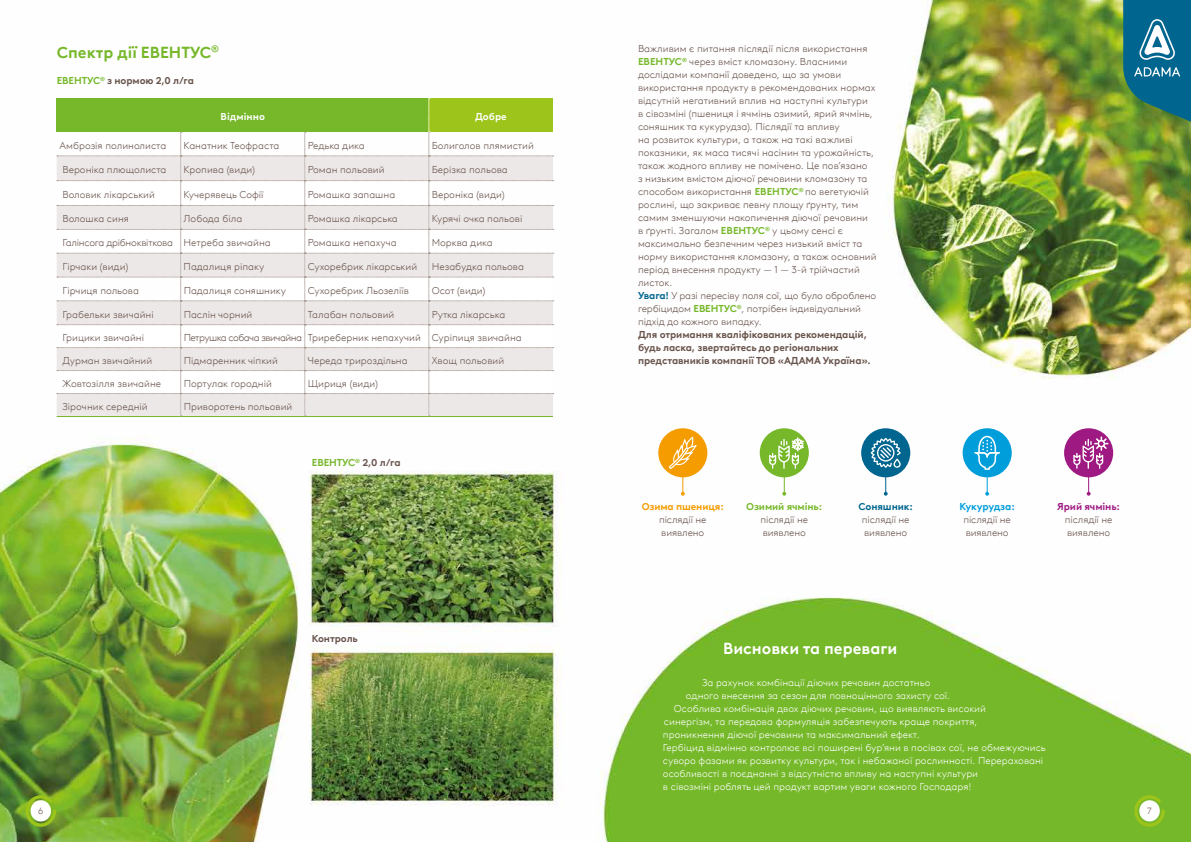
<style>
.page{position:relative;width:1191px;height:842px;background:#fff}
.page>*{position:absolute;margin:0;border:0;box-sizing:border-box;transform-origin:0 0}
.t1{font:700 16px "Brown LL Pan TT";color:#fff}
.t2{font:700 16px "Brown LL Pan TT";color:#76b82a}
.t3{font:300 10px/13px "Brown LL Pan TT";color:#68534b}
.t4{font:300 10px "Brown LL Pan TT";color:#fff}
.t5{font:700 10px/13px "Brown LL Pan TT";letter-spacing:-.01em;color:#68534b}
.t6{font:300 10px "Brown LL Pan TT";letter-spacing:-.025em;color:#68534b}
.t7{font:700 10px "Brown LL Pan TT";letter-spacing:-.01em;color:#76b82a}
.t8{font:700 10px "Brown LL Pan TT";color:#fff}
.t9{font:700 10px "Brown LL Pan TT";letter-spacing:-.01em;color:#f59c00}
.t10{font:700 10px "Brown LL Pan TT";letter-spacing:-.01em;color:#9e1981}
.t11{font:700 10px "Brown LL Pan TT";letter-spacing:-.01em;color:#009ddb}
.t12{font:700 10px "Brown LL Pan TT";letter-spacing:-.01em;color:#00658f}
.t13{font:300 9px "Brown LL Pan TT";color:#68534b}
.s1{color:#76b82a}
.s2{color:#68534b}
.s3{font-weight:700;color:#76b82a}
.s4{font-family:"Brown LL Pan"}
.s5{font-weight:700;color:#00658f}
</style>
<div class="page">
<img style="left:0;top:0;width:1191px;height:842px">
<svg style="left:1123px;top:0;width:68px;height:128px;background:#297a86"></svg>
<svg style="left:26px;top:795px;width:30px;height:32px"></svg>
<svg style="left:1134px;top:795px;width:30px;height:32px"></svg>
<hr style="left:429px;top:416px;width:124px;height:1px;background:#76b82a">
<hr style="left:57px;top:416px;width:124px;height:1px;background:#76b82a">
<hr style="left:181px;top:416px;width:124px;height:1px;background:#76b82a">
<hr style="left:305px;top:416px;width:124px;height:1px;background:#76b82a">
<svg style="left:57px;top:98px;width:497px;height:318px"></svg>
<div style="left:658px;top:428px;width:49px;height:49px;background:#f59c00;border-radius:50%"></div>
<svg style="left:669px;top:437px;width:27px;height:59px"></svg>
<div style="left:861px;top:428px;width:49px;height:49px;background:#00658f;border-radius:50%"></div>
<svg style="left:870px;top:438px;width:30px;height:58px"></svg>
<div style="left:1064px;top:428px;width:49px;height:49px;background:#9e1981;border-radius:50%"></div>
<svg style="left:1073px;top:437px;width:35px;height:59px"></svg>
<div style="left:759px;top:428px;width:50px;height:49px;background:#76b82a;border-radius:50%"></div>
<svg style="left:769px;top:436px;width:35px;height:60px"></svg>
<div style="left:962px;top:428px;width:49px;height:49px;background:#009ddb;border-radius:50%"></div>
<svg style="left:974px;top:436px;width:26px;height:60px"></svg>
<h1 class="t2" style="left:57px;top:40px;width:164px">Спектр дії ЕВЕНТУС<sup>®</sup></h1>
<p class="t5" style="left:57px;top:73px;width:139px"><span class="s1">ЕВЕНТУС</span><sup>®</sup> з нормою 2,0 л/га</p>
<p class="t8" style="left:221px;top:109px;width:46px">Відмінно</p>
<p class="t8" style="left:475px;top:109px;width:33px">Добре</p>
<p class="t3" style="left:60px;top:138px;width:108px">Амброзія полинолиста</p>
<p class="t3" style="left:184px;top:138px;width:97px">Канатник Теофраста</p>
<p class="t3" style="left:308px;top:138px;width:59px">Редька дика</p>
<p class="t3" style="left:432px;top:138px;width:104px">Болиголов плямистий</p>
<p class="t3" style="left:62px;top:162px;width:106px">Вероніка плющолиста</p>
<p class="t3" style="left:184px;top:162px;width:73px">Кропива (види)</p>
<p class="t3" style="left:308px;top:162px;width:78px">Роман польовий</p>
<p class="t3" style="left:432px;top:162px;width:78px">Берізка польова</p>
<p class="t3" style="left:62px;top:187px;width:94px">Воловик лікарський</p>
<p class="t3" style="left:184px;top:187px;width:81px">Кучерявець Софії</p>
<p class="t3" style="left:308px;top:187px;width:89px">Ромашка запашна</p>
<p class="t3" style="left:432px;top:187px;width:74px">Вероніка (види)</p>
<p class="t3" style="left:62px;top:212px;width:68px">Волошка синя</p>
<p class="t3" style="left:184px;top:212px;width:60px">Лобода біла</p>
<p class="t3" style="left:308px;top:212px;width:92px">Ромашка лікарська</p>
<p class="t3" style="left:432px;top:212px;width:92px">Курячі очка польові</p>
<p class="t6" style="left:62px;top:235px;width:210px">Галінсога дрібноквіткова Нетреба звичайна</p>
<p class="t3" style="left:308px;top:235px;width:91px">Ромашка непахуча</p>
<p class="t3" style="left:432px;top:235px;width:62px">Морква дика</p>
<p class="t3" style="left:62px;top:259px;width:67px">Гірчаки (види)</p>
<p class="t3" style="left:184px;top:259px;width:82px">Падалиця ріпаку</p>
<p class="t3" style="left:308px;top:259px;width:111px">Сухоребрик лікарський</p>
<p class="t3" style="left:432px;top:259px;width:94px">Незабудка польова</p>
<p class="t3" style="left:62px;top:283px;width:78px">Гірчиця польова</p>
<p class="t3" style="left:184px;top:283px;width:104px">Падалиця соняшнику</p>
<p class="t3" style="left:308px;top:283px;width:103px">Сухоребрик Льозеліїв</p>
<p class="t3" style="left:432px;top:283px;width:55px">Осот (види)</p>
<p class="t3" style="left:62px;top:307px;width:93px">Грабельки звичайні</p>
<p class="t3" style="left:184px;top:307px;width:70px">Паслін чорний</p>
<p class="t3" style="left:308px;top:307px;width:88px">Талабан польовий</p>
<p class="t3" style="left:432px;top:307px;width:75px">Рутка лікарська</p>
<p class="t3" style="left:62px;top:330px;width:83px">Грицики звичайні</p>
<p class="t3" style="left:184px;top:330px;width:339px">Петрушка собача звичайна Триреберник непахучий Суріпиця звичайна</p>
<p class="t3" style="left:62px;top:353px;width:91px">Дурман звичайний</p>
<p class="t3" style="left:184px;top:353px;width:96px">Підмаренник чіпкий</p>
<p class="t3" style="left:308px;top:353px;width:101px">Череда трироздільна</p>
<p class="t3" style="left:432px;top:353px;width:74px">Хвощ польовий</p>
<p class="t3" style="left:62px;top:376px;width:100px">Жовтозілля звичайне</p>
<p class="t3" style="left:184px;top:376px;width:90px">Портулак городній</p>
<p class="t3" style="left:308px;top:376px;width:72px">Щириця (види)</p>
<p class="t3" style="left:62px;top:399px;width:87px">Зірочник середній</p>
<p class="t3" style="left:184px;top:399px;width:110px">Приворотень польовий</p>
<p class="t7" style="left:312px;top:455px;width:90px">ЕВЕНТУС<sup>®</sup> <span class="s2">2,0 л/га</span></p>
<p class="t5" style="left:312px;top:631px;width:47px">Контроль</p>
<p class="t3" style="left:638px;top:41px;width:240px">Важливим є питання післядії після використання <span class="s3">ЕВЕНТУС</span><sup>®</sup> через вміст кломазону. Власними дослідами компанії доведено, що за умови використання продукту в рекомендованих нормах відсутній негативний вплив на наступні культури<br>в сівозміні (пшениця і ячмінь озимий, ярий ячмінь, соняшник та кукурудза). Післядії та впливу<br>на розвиток культури, а також на такі важливі показники, як маса тисячі насінин та урожайність, також жодного впливу не помічено. Це пов’язано<br>з низьким вмістом діючої речовини кломазону та способом використання <span class="s3">ЕВЕНТУС</span><sup>®</sup> по вегетуючій рослині, що закриває певну площу ґрунту, тим самим зменшуючи накопичення діючої речовини<br>в ґрунті. Загалом <span class="s3">ЕВЕНТУС</span><sup>®</sup> у цьому сенсі є максимально безпечним через низький вміст та норму використання кломазону, а також основний період внесення продукту — 1 <span class="s4">—</span> 3-й трійчастий листок.<br><span class="s5">Увага!</span> У разі пересіву поля сої, що було оброблено гербіцидом <span class="s3">ЕВЕНТУС</span><sup>®</sup>, потрібен індивідуальний підхід до кожного випадку.</p>
<p class="t5" style="left:638px;top:327px;width:234px">Для отримання кваліфікованих рекомендацій, будь ласка, звертайтесь до регіональних представників компанії ТОВ «АДАМА Україна».</p>
<p class="t9" style="left:641px;top:498px;width:84px">Озима пшениця:</p>
<p class="t3" style="left:659px;top:512px;width:49px">післядії не виявлено</p>
<p class="t7" style="left:746px;top:498px;width:78px">Озимий ячмінь:</p>
<p class="t3" style="left:760px;top:512px;width:49px">післядії не виявлено</p>
<p class="t12" style="left:858px;top:498px;width:56px">Соняшник:</p>
<p class="t3" style="left:862px;top:512px;width:49px">післядії не виявлено</p>
<p class="t11" style="left:959px;top:498px;width:57px">Кукурудза:</p>
<p class="t3" style="left:963px;top:512px;width:49px">післядії не виявлено</p>
<p class="t10" style="left:1057px;top:498px;width:64px">Ярий ячмінь:</p>
<p class="t3" style="left:1064px;top:512px;width:49px">післядії не виявлено</p>
<h1 class="t1" style="left:723px;top:637px;width:176px">Висновки та переваги</h1>
<p class="t4" style="left:702px;top:675px;width:230px">За рахунок комбінації діючих речовин достатньо</p>
<p class="t4" style="left:686px;top:688px;width:266px">одного внесення за сезон для повноцінного захисту сої.</p>
<p class="t4" style="left:674px;top:701px;width:313px">Особлива комбінація двох діючих речовин, що виявляють високий</p>
<p class="t4" style="left:664px;top:714px;width:315px">синергізм, та передова формуляція забезпечують краще покриття,</p>
<p class="t4" style="left:663px;top:727px;width:258px">проникнення діючої речовини та максимальний ефект.</p>
<p class="t4" style="left:663px;top:740px;width:384px">Гербіцид відмінно контролює всі поширені бур’яни в посівах сої, не обмежуючись</p>
<p class="t4" style="left:663px;top:753px;width:382px">суворо фазами як розвитку культури, так і небажаної рослинності. Перераховані</p>
<p class="t4" style="left:663px;top:766px;width:317px">особливості в поєднанні з відсутністю впливу на наступні культури</p>
<p class="t4" style="left:663px;top:779px;width:310px">в сівозміні роблять цей продукт вартим уваги кожного Господаря!</p>
<p class="t13" style="left:38px;top:804px;width:6px">6</p>
<p class="t13" style="left:1147px;top:804px;width:6px">7</p>
</div>
